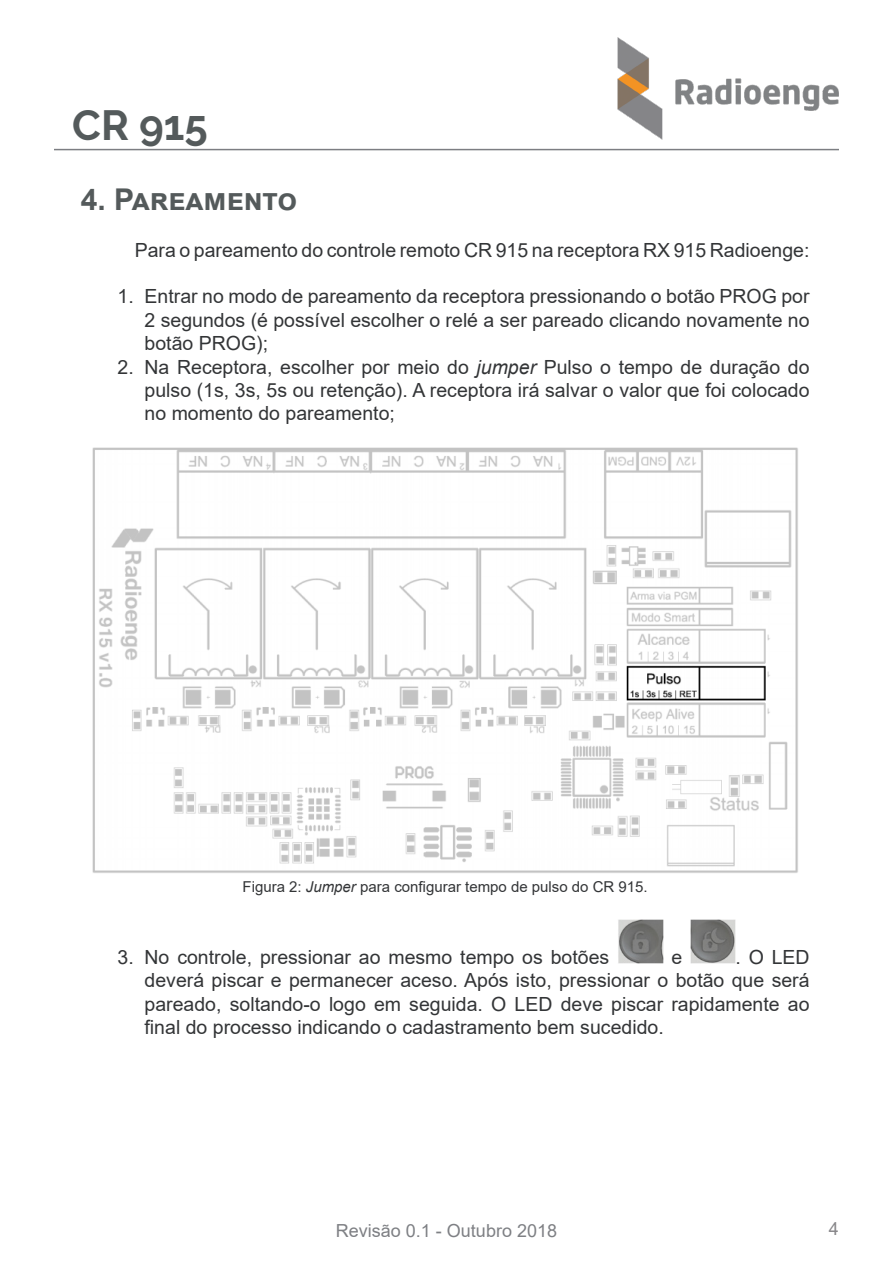
<style>
.page{position:relative;width:893px;height:1263px;background:#fff}
.page>*{position:absolute;margin:0;border:0;box-sizing:border-box;transform-origin:0 0}
.t1{font:700 42px "Raleway";color:#545a5b}
.tpc1{font:700 30px "Arial";color:#545a5b}
.t2{font:19.5px/23.4px "Arial";color:#333537;text-align:justify}
.t3{font:18px "Arial";color:#7e8084}
.t4{font:18px "Arial";color:#88878a}
.t5{font:15px "Arial";color:#333537}
.s1{font-style:italic}
</style>
<div class="page">
<hr style="left:54px;top:149px;width:785px;height:1px;background:#7c7e82">
<img style="left:617px;top:37px;width:222px;height:103px">
<img style="left:92px;top:448px;width:706px;height:425px">
<img style="left:618px;top:919px;width:46px;height:45px">
<img style="left:690px;top:920px;width:45px;height:44px">
<h1 class="t1" style="left:72px;top:101px;width:137px">CR 915</h1>
<p class="tpc1" style="left:81px;top:178px;width:218px">4. Pareamento</p>
<p class="t2" style="left:135px;top:238px;width:676px">Para o pareamento do controle remoto CR 915 na receptora RX 915 Radioenge:</p>
<p class="t2" style="left:145px;top:285px;width:666px;text-indent:-27px">1. Entrar no modo de pareamento da receptora pressionando o botão PROG por 2 segundos (é possível escolher o relé a ser pareado clicando novamente no botão PROG);</p>
<p class="t2" style="left:145px;top:355px;width:667px;text-indent:-27px">2. Na Receptora, escolher por meio do <span class="s1">jumper</span> Pulso o tempo de duração do pulso (1s, 3s, 5s ou retenção). A receptora irá salvar o valor que foi colocado no momento do pareamento;</p>
<p class="t5" style="left:243px;top:876px;width:407px">Figura 2: <span class="s1">Jumper</span> para configurar tempo de pulso do CR 915.</p>
<p class="t2" style="left:145px;top:945px;width:667px;text-indent:591px">. O LED deverá piscar e permanecer aceso. Após isto, pressionar o botão que será pareado, soltando-o logo em seguida. O LED deve piscar rapidamente ao final do processo indicando o cadastramento bem sucedido.</p>
<p class="t2" style="left:118px;top:945px;width:493px">3. No controle, pressionar ao mesmo tempo os botões</p>
<p class="t2" style="left:672px;top:945px;width:12px">e</p>
<p class="t3" style="left:336px;top:1218px;width:223px">Revisão 0.1 - Outubro 2018</p>
<p class="t4" style="left:829px;top:1216px;width:12px">4</p>
</div>
